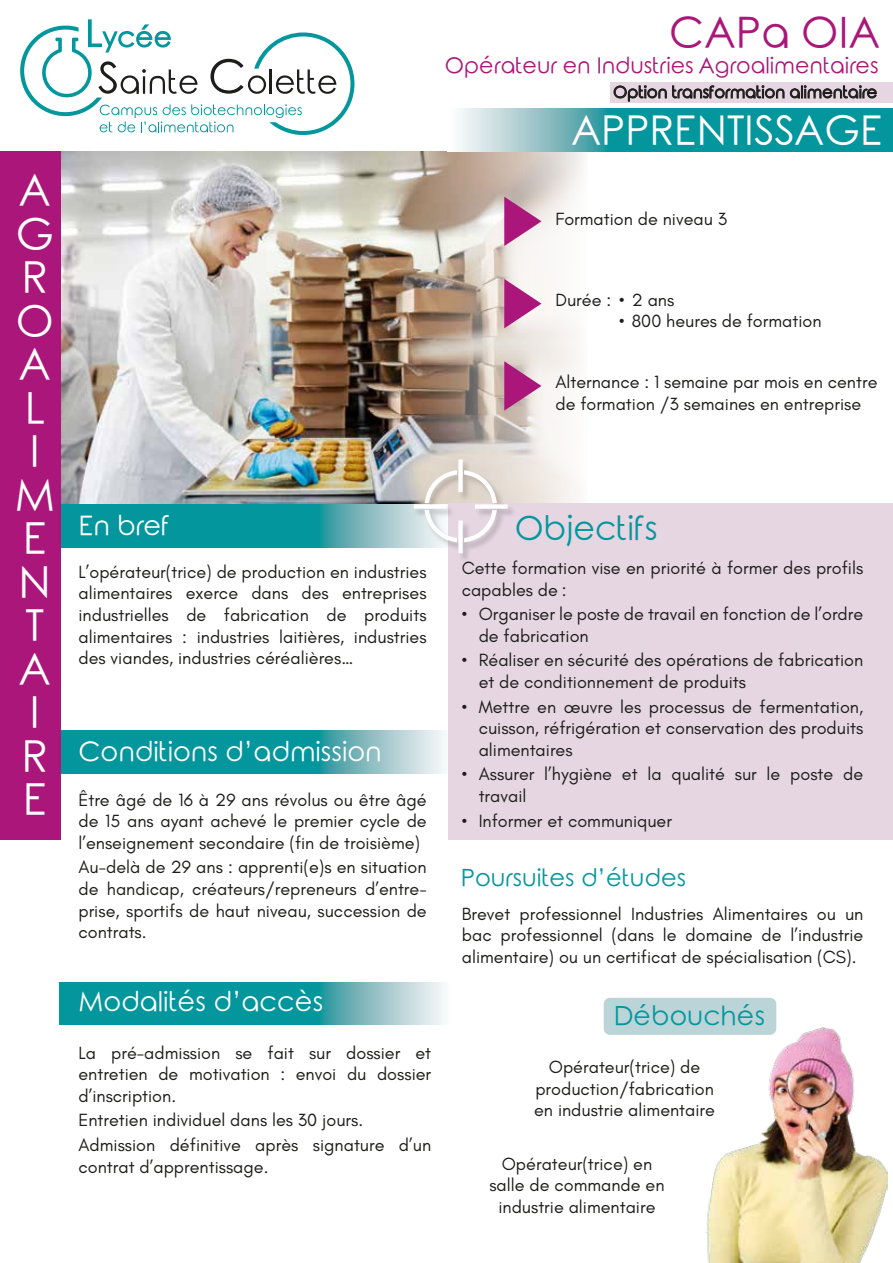
<style>
.page{position:relative;width:893px;height:1263px;background:#fff}
.page>*{position:absolute;margin:0;border:0;box-sizing:border-box;transform-origin:0 0}
.t1{font:43.5px/43.5px "Rounded Elegance";color:#fff;text-align:center}
.t2{font:42.75px "Rounded Elegance";color:#aa1679}
.t3{font:40.5px "Rounded Elegance";color:#fff}
.t4{font:33.15px "Rounded Elegance";color:#03979d}
.t5{font:27px "Rounded Elegance";color:#fff}
.t6{font:26.55px "Rounded Elegance";color:#03979d}
.t7{font:24px "Rounded Elegance";color:#03979d}
.t8{font:22.05px "Rounded Elegance";color:#aa1679}
.t9{font:18px/21.6px "Glacial Indifference";color:#1d1d1b}
.t10{font:16.2px "Rounded Elegance";color:#1d1d1b}
</style>
<div class="page">
<img style="left:60px;top:152px;width:524px;height:352px">
<svg style="left:60px;top:504px;width:352px;height:43px;background:#239fa5"></svg>
<svg style="left:60px;top:731px;width:389px;height:43px;background:#36a6ac"></svg>
<div style="left:0;top:151px;width:60px;height:689px;background:#aa1679"></div>
<svg style="left:459px;top:109px;width:434px;height:43px;background:#36a7ac"></svg>
<svg style="left:59px;top:982px;width:385px;height:43px;background:#33a6ab"></svg>
<div style="left:449px;top:503px;width:444px;height:337px;background:#e5d6e2"></div>
<div style="left:610px;top:82px;width:283px;height:21px;background:#e5d6e2"></div>
<div style="left:604px;top:998px;width:172px;height:37px;background:#bad4d7;border-radius:6px"></div>
<svg style="left:20px;top:19px;width:334px;height:116px"></svg>
<svg style="left:614px;top:85px;width:170px;height:17px"></svg>
<svg style="left:790px;top:85px;width:87px;height:14px"></svg>
<svg style="left:504px;top:197px;width:37px;height:49px;background:#c779a8"></svg>
<svg style="left:504px;top:279px;width:37px;height:49px"></svg>
<svg style="left:504px;top:361px;width:37px;height:50px;background:#c679a6"></svg>
<img style="left:412px;top:457px;width:107px;height:107px">
<svg style="left:414px;top:459px;width:94px;height:94px"></svg>
<img style="left:705px;top:1028px;width:182px;height:235px">
<h1 class="t1" style="left:15px;top:174px;width:39px">A<br>G<br>R<br>O<br>A<br>L<br>I<br>M<br>E<br>N<br>T<br>A<br>I<br>R<br>E</h1>
<h2 class="t2" style="left:669px;top:8px;width:213px">CAPa OIA</h2>
<p class="t8" style="left:445px;top:53px;width:435px">Opérateur en Industries Agroalimentaires</p>
<p class="t10" style="left:613px;top:83px;width:266px">Option transformation alimentaire</p>
<h3 class="t3" style="left:571px;top:107px;width:313px">APPRENTISSAGE</h3>
<p class="t9" style="left:555px;top:209px;width:173px">Formation de niveau 3</p>
<p class="t9" style="left:555px;top:289px;width:120px">Durée : • 2 ans</p>
<p class="t9" style="left:619px;top:311px;width:204px">• 800 heures de formation</p>
<p class="t9" style="left:555px;top:372px;width:324px">Alternance : 1 semaine par mois en centre de formation /3 semaines en entreprise</p>
<h3 class="t5" style="left:78px;top:510px;width:93px">En bref</h3>
<p class="t9" style="left:78px;top:561px;width:350px;text-align:justify">L’opérateur(trice) de production en industries alimentaires exerce dans des entreprises industrielles de fabrication de produits alimentaires : industries laitières, industries des viandes, industries céréalières…</p>
<h3 class="t5" style="left:78px;top:736px;width:305px">Conditions d’admission</h3>
<p class="t9" style="left:78px;top:789px;width:350px;text-align:justify">Être âgé de 16 à 29 ans révolus ou être âgé de 15 ans ayant achevé le premier cycle de l’enseignement secondaire (fin de troisième)</p>
<p class="t9" style="left:78px;top:857px;width:350px;text-align:justify">Au-delà de 29 ans : apprenti(e)s en situation de handicap, créateurs/repreneurs d’entre&shy;prise, sportifs de haut niveau, succession de contrats.</p>
<h3 class="t5" style="left:78px;top:986px;width:246px">Modalités d’accès</h3>
<p class="t9" style="left:78px;top:1042px;width:354px;text-align:justify">La pré-admission se fait sur dossier et entretien de motivation : envoi du dossier d’inscription.</p>
<p class="t9" style="left:78px;top:1108px;width:354px;line-height:24.6px">Entretien individuel dans les 30 jours.<br>Admission définitive après signature d’un</p>
<p class="t9" style="left:78px;top:1156px;width:192px">contrat d’apprentissage.</p>
<h3 class="t4" style="left:515px;top:510px;width:144px">Objectifs</h3>
<p class="t9" style="left:462px;top:557px;width:403px">Cette formation vise en priorité à former des profils capables de :</p>
<p class="t9" style="left:479px;top:604px;width:386px;text-indent:-17px">• Organiser le poste de travail en fonction de l’ordre de fabrication</p>
<p class="t9" style="left:479px;top:650px;width:386px;text-indent:-17px">• Réaliser en sécurité des opérations de fabrication et de conditionnement de produits</p>
<p class="t9" style="left:479px;top:696px;width:386px;text-align:justify;text-indent:-17px">• Mettre en œuvre les processus de fermentation, cuisson, réfrigération et conservation des produits alimentaires</p>
<p class="t9" style="left:479px;top:764px;width:386px;text-indent:-17px">• Assurer l’hygiène et la qualité sur le poste de travail</p>
<p class="t9" style="left:462px;top:810px;width:212px">• Informer et communiquer</p>
<h3 class="t7" style="left:461px;top:863px;width:227px">Poursuites d’études</h3>
<p class="t9" style="left:462px;top:903px;width:403px;text-align:justify">Brevet professionnel Industries Alimentaires ou un bac professionnel (dans le domaine de l’industrie alimentaire) ou un certificat de spécialisation (CS).</p>
<h3 class="t6" style="left:614px;top:1000px;width:153px">Débouchés</h3>
<p class="t9" style="left:534px;top:1056px;width:182px;text-align:center">Opérateur(trice) de production/fabrication en industrie alimentaire</p>
<p class="t9" style="left:489px;top:1153px;width:177px;text-align:center">Opérateur(trice) en salle de commande en industrie alimentaire</p>
</div>
